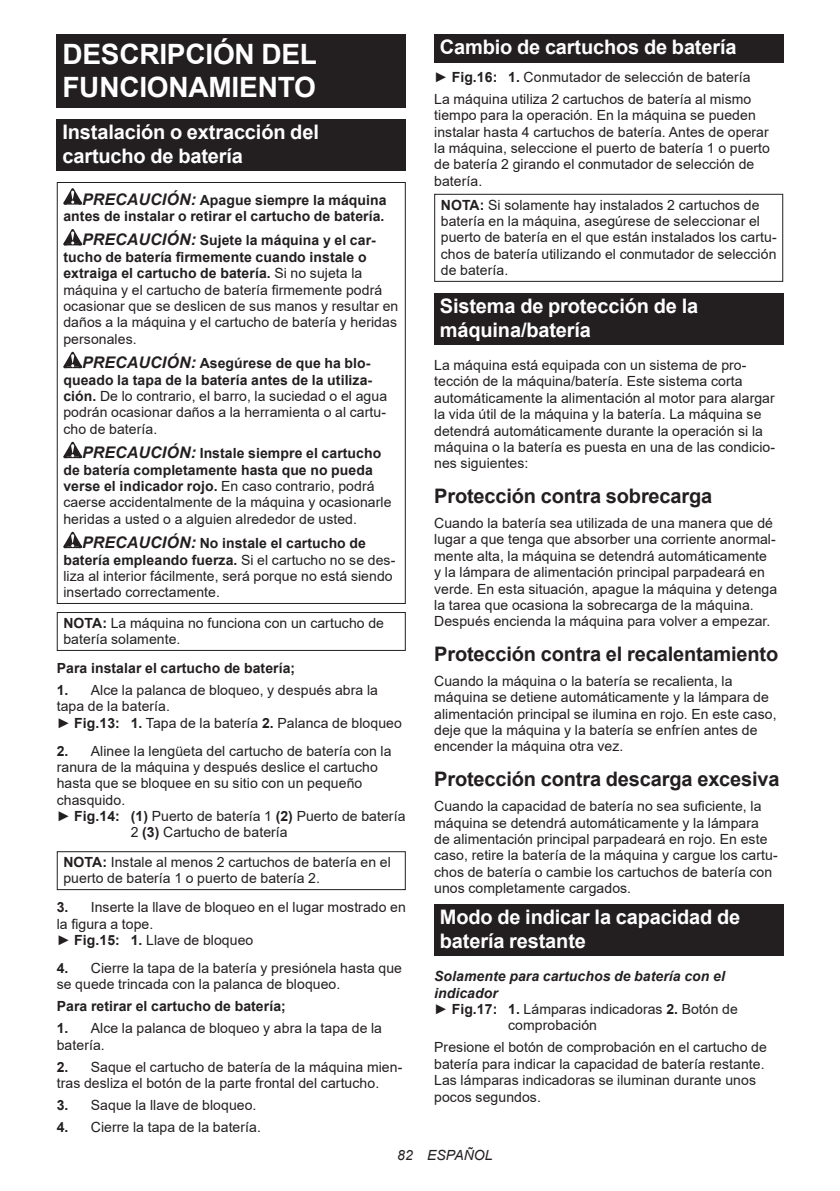
<style>
.page{position:relative;width:840px;height:1191px;background:#fff}
.page>*{position:absolute;margin:0;border:0;box-sizing:border-box;transform-origin:0 0}
.t1{font:700 28px/32.8px "Arial";letter-spacing:-.01em;color:#fff}
.t2{font:700 20px/23.4px "Arial";letter-spacing:-.01em;color:#fff}
.t3{font:700 20px "Arial";letter-spacing:-.01em;color:#231f20}
.t4{font:14px/16.4px "Arial";letter-spacing:.005em;color:#231f20}
.t5{font:700 14px/16.4px "Arial";letter-spacing:.005em;color:#231f20;text-align:right}
.t6{font:italic 700 14px "Arial";letter-spacing:.005em;color:#231f20}
.t7{font:italic 14px "Arial";letter-spacing:.005em;color:#231f20}
.s1{font-style:italic;font-size:16px}
.s2{font-weight:700;font-style:italic;font-size:16px}
.s3{font-weight:700}
</style>
<div class="page">
<div style="left:57px;top:34px;width:348px;height:74px;background:#231f20"></div>
<div style="left:57px;top:119px;width:348px;height:52px;background:#231f20"></div>
<svg style="left:63px;top:188px;width:19px;height:17px"></svg>
<svg style="left:63px;top:229px;width:19px;height:16px"></svg>
<svg style="left:63px;top:352px;width:19px;height:16px"></svg>
<svg style="left:63px;top:442px;width:19px;height:16px"></svg>
<svg style="left:63px;top:532px;width:19px;height:16px"></svg>
<div style="left:57px;top:182px;width:348px;height:422px;border:1px solid #231f20"></div>
<div style="left:57px;top:612px;width:348px;height:39px;border:1px solid #231f20"></div>
<div style="left:57px;top:851px;width:348px;height:39px;border:1px solid #231f20"></div>
<div style="left:434px;top:34px;width:348px;height:29px;background:#231f20"></div>
<div style="left:434px;top:194px;width:348px;height:88px;border:1px solid #231f20"></div>
<div style="left:434px;top:293px;width:348px;height:52px;background:#231f20"></div>
<div style="left:434px;top:904px;width:348px;height:52px;background:#231f20"></div>
<h1 class="t1" style="left:62px;top:38px;width:256px">DESCRIPCIÓN DEL<br>FUNCIONAMIENTO</h1>
<h2 class="t2" style="left:62px;top:121px;width:258px">Instalación o extracción del cartucho de batería</h2>
<p class="t5" style="left:63px;top:192px;width:324px"><span class="s1">PRECAUCIÓN:</span> Apague siempre la máquina antes de instalar o retirar el cartucho de batería.</p>
<p class="t4" style="left:63px;top:232px;width:336px;text-indent:19px"><span class="s2">PRECAUCIÓN:</span> <span class="s3">Sujete la máquina y el car&shy;tucho de batería firmemente cuando instale o extraiga el cartucho de batería.</span> Si no sujeta la máquina y el cartucho de batería firmemente podrá ocasionar que se deslicen de sus manos y resultar en daños a la máquina y el cartucho de batería y heridas personales.</p>
<p class="t4" style="left:63px;top:355px;width:325px;text-indent:19px"><span class="s2">PRECAUCIÓN:</span> <span class="s3">Asegúrese de que ha blo&shy;queado la tapa de la batería antes de la utiliza&shy;ción.</span> De lo contrario, el barro, la suciedad o el agua podrán ocasionar daños a la herramienta o al cartu&shy;cho de batería.</p>
<p class="t4" style="left:63px;top:445px;width:329px;text-indent:19px"><span class="s2">PRECAUCIÓN:</span> <span class="s3">Instale siempre el cartucho de batería completamente hasta que no pueda verse el indicador rojo.</span> En caso contrario, podrá caerse accidentalmente de la máquina y ocasionarle heridas a usted o a alguien alrededor de usted.</p>
<p class="t4" style="left:63px;top:535px;width:333px;text-indent:19px"><span class="s2">PRECAUCIÓN:</span> <span class="s3">No instale el cartucho de batería empleando fuerza.</span> Si el cartucho no se des&shy;liza al interior fácilmente, será porque no está siendo insertado correctamente.</p>
<p class="t4" style="left:63px;top:614px;width:322px"><span class="s3">NOTA:</span> La máquina no funciona con un cartucho de batería solamente.</p>
<p class="t5" style="left:57px;top:660px;width:240px">Para instalar el cartucho de batería;</p>
<p class="t4" style="left:57px;top:682px;width:346px"><span class="s3">1.</span> Alce la palanca de bloqueo, y después abra la tapa de la batería.<br>► <span class="s3">Fig.13: 1.</span> Tapa de la batería <span class="s3">2.</span> Palanca de bloqueo</p>
<p class="t4" style="left:57px;top:742px;width:336px"><span class="s3">2.</span> Alinee la lengüeta del cartucho de batería con la</p>
<p class="t4" style="left:57px;top:758px;width:322px">ranura de la máquina y después deslice el cartucho</p>
<p class="t4" style="left:57px;top:775px;width:307px">hasta que se bloquee en su sitio con un pequeño</p>
<p class="t4" style="left:57px;top:791px;width:70px">chasquido.</p>
<p class="t4" style="left:57px;top:808px;width:350px">► <span class="s3">Fig.14: (1)</span> Puerto de batería 1 <span class="s3">(2)</span> Puerto de batería</p>
<p class="t4" style="left:131px;top:824px;width:158px">2 <span class="s3">(3)</span> Cartucho de batería</p>
<p class="t4" style="left:63px;top:854px;width:329px"><span class="s3">NOTA:</span> Instale al menos 2 cartuchos de batería en el puerto de batería 1 o puerto de batería 2.</p>
<p class="t4" style="left:57px;top:899px;width:350px"><span class="s3">3.</span> Inserte la llave de bloqueo en el lugar mostrado en la figura a tope.<br>► <span class="s3">Fig.15: 1.</span> Llave de bloqueo</p>
<p class="t4" style="left:57px;top:959px;width:346px"><span class="s3">4.</span> Cierre la tapa de la batería y presiónela hasta que se quede trincada con la palanca de bloqueo.</p>
<p class="t5" style="left:57px;top:998px;width:230px">Para retirar el cartucho de batería;</p>
<p class="t4" style="left:57px;top:1020px;width:327px"><span class="s3">1.</span> Alce la palanca de bloqueo y abra la tapa de la batería.</p>
<p class="t4" style="left:57px;top:1058px;width:347px"><span class="s3">2.</span> Saque el cartucho de batería de la máquina mien&shy;tras desliza el botón de la parte frontal del cartucho.</p>
<p class="t4" style="left:57px;top:1096px;width:201px"><span class="s3">3.</span> Saque la llave de bloqueo.</p>
<p class="t4" style="left:57px;top:1119px;width:206px"><span class="s3">4.</span> Cierre la tapa de la batería.</p>
<h2 class="t2" style="left:439px;top:36px;width:298px">Cambio de cartuchos de batería</h2>
<p class="t4" style="left:434px;top:66px;width:318px;line-height:22px">► <span class="s3">Fig.16: 1.</span> Conmutador de selección de batería<br>La máquina utiliza 2 cartuchos de batería al mismo</p>
<p class="t4" style="left:434px;top:107px;width:337px">tiempo para la operación. En la máquina se pueden instalar hasta 4 cartuchos de batería. Antes de operar la máquina, seleccione el puerto de batería 1 o puerto de batería 2 girando el conmutador de selección de batería.</p>
<p class="t4" style="left:440px;top:196px;width:337px"><span class="s3">NOTA:</span> Si solamente hay instalados 2 cartuchos de batería en la máquina, asegúrese de seleccionar el puerto de batería en el que están instalados los cartu&shy;chos de batería utilizando el conmutador de selección de batería.</p>
<h2 class="t2" style="left:439px;top:295px;width:260px">Sistema de protección de la máquina/batería</h2>
<p class="t4" style="left:434px;top:357px;width:342px">La máquina está equipada con un sistema de pro&shy;tección de la máquina/batería. Este sistema corta automáticamente la alimentación al motor para alargar la vida útil de la máquina y la batería. La máquina se detendrá automáticamente durante la operación si la máquina o la batería es puesta en una de las condicio&shy;nes siguientes:</p>
<h2 class="t3" style="left:434px;top:482px;width:279px">Protección contra sobrecarga</h2>
<p class="t4" style="left:434px;top:515px;width:344px">Cuando la batería sea utilizada de una manera que dé lugar a que tenga que absorber una corriente anormal&shy;mente alta, la máquina se detendrá automáticamente y la lámpara de alimentación principal parpadeará en verde. En esta situación, apague la máquina y detenga la tarea que ocasiona la sobrecarga de la máquina.<br>Después encienda la máquina para volver a empezar.</p>
<h2 class="t3" style="left:434px;top:640px;width:345px">Protección contra el recalentamiento</h2>
<p class="t4" style="left:434px;top:672px;width:344px">Cuando la máquina o la batería se recalienta, la máquina se detiene automáticamente y la lámpara de alimentación principal se ilumina en rojo. En este caso, deje que la máquina y la batería se enfríen antes de encender la máquina otra vez.</p>
<h2 class="t3" style="left:434px;top:765px;width:347px">Protección contra descarga excesiva</h2>
<p class="t4" style="left:434px;top:798px;width:345px">Cuando la capacidad de batería no sea suficiente, la máquina se detendrá automáticamente y la lámpara de alimentación principal parpadeará en rojo. En este caso, retire la batería de la máquina y cargue los cartu&shy;chos de batería o cambie los cartuchos de batería con unos completamente cargados.</p>
<h2 class="t2" style="left:439px;top:906px;width:302px">Modo de indicar la capacidad de batería restante</h2>
<p class="t6" style="left:434px;top:967px;width:292px">Solamente para cartuchos de batería con el</p>
<p class="t6" style="left:434px;top:983px;width:65px">indicador</p>
<p class="t4" style="left:434px;top:1000px;width:305px">► <span class="s3">Fig.17: 1.</span> Lámparas indicadoras <span class="s3">2.</span> Botón de</p>
<p class="t4" style="left:508px;top:1017px;width:90px">comprobación</p>
<p class="t4" style="left:434px;top:1039px;width:334px">Presione el botón de comprobación en el cartucho de batería para indicar la capacidad de batería restante.<br>Las lámparas indicadoras se iluminan durante unos pocos segundos.</p>
<p class="t7" style="left:397px;top:1146px;width:97px">82 ESPAÑOL</p>
</div>
